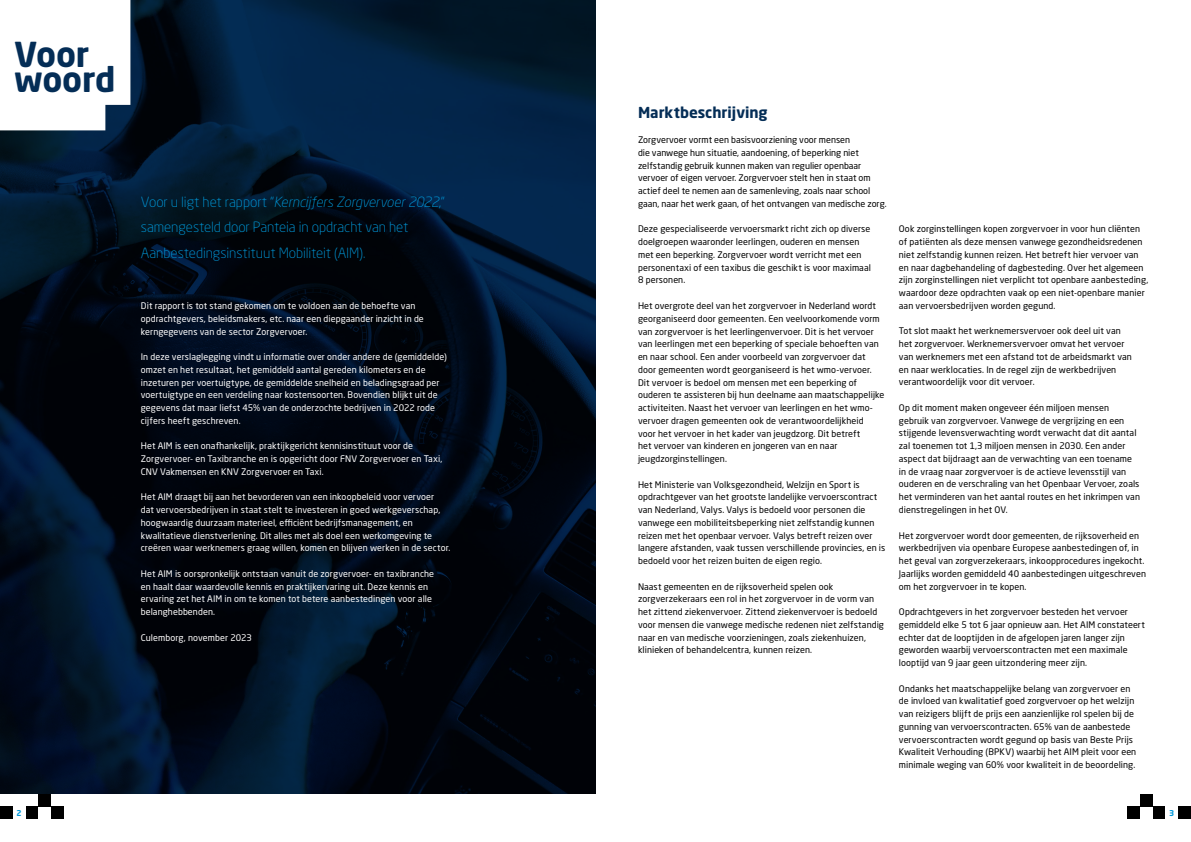
<style>
.page{position:relative;width:1191px;height:842px;background:#fff}
.page>*{position:absolute;margin:0;border:0;box-sizing:border-box;transform-origin:0 0}
.t1{font:700 34px/25.5px "Neo Sans W1 G";letter-spacing:-.005em;color:#042d56}
.t2{font:700 15px "Neo Sans W1 G";color:#042d56}
.t3{font:300 14px/25.5px "Neo Sans W1 G";letter-spacing:-.005em;color:#0098d9}
.t4{font:9px/12.8px "Neo Sans W1 G";letter-spacing:.005em;color:#000}
.t5{font:9px/12.8px "Neo Sans W1 G";letter-spacing:.005em;color:#fff}
.t6{font:700 8px "Neo Sans W1 G";color:#0098d9}
.s1{font-style:italic}
</style>
<div class="page">
<div style="left:1127px;top:806px;width:13px;height:13px;background:#000"></div>
<div style="left:1140px;top:794px;width:12px;height:12px;background:#000"></div>
<div style="left:1152px;top:806px;width:13px;height:13px;background:#000"></div>
<div style="left:1178px;top:806px;width:13px;height:13px;background:#000"></div>
<div style="left:51px;top:806px;width:13px;height:13px;background:#000"></div>
<div style="left:38px;top:794px;width:13px;height:12px;background:#000"></div>
<div style="left:26px;top:806px;width:12px;height:13px;background:#000"></div>
<div style="left:0;top:806px;width:13px;height:13px;background:#000"></div>
<svg style="left:0;top:0;width:595px;height:794px;background:#010f20"></svg>
<svg style="left:0;top:0;width:130px;height:130px"></svg>
<h1 class="t1" style="left:14px;top:41px;width:103px">Voor woord</h1>
<h3 class="t3" style="left:141px;top:189px;width:306px">Voor u ligt het rapport “<span class="s1">Kerncijfers Zorgvervoer 2022</span>,” samengesteld door Panteia in opdracht van het<br>Aanbestedingsinstituut Mobiliteit (AIM).</h3>
<p class="t5" style="left:141px;top:299px;width:284px">Dit rapport is tot stand gekomen om te voldoen aan de behoefte van opdrachtgevers, beleidsmakers, etc. naar een diepgaander inzicht in de kerngegevens van de sector Zorgvervoer.</p>
<p class="t5" style="left:141px;top:350px;width:307px">In deze verslaglegging vindt u informatie over onder andere de (gemiddelde) omzet en het resultaat, het gemiddeld aantal gereden kilometers en de inzeturen per voertuigtype, de gemiddelde snelheid en beladingsgraad per voertuigtype en een verdeling naar kostensoorten. Bovendien blijkt uit de gegevens dat maar liefst 45% van de onderzochte bedrijven in 2022 rode cijfers heeft geschreven.</p>
<p class="t5" style="left:141px;top:439px;width:303px">Het AIM is een onafhankelijk, praktijkgericht kennisinstituut voor de<br>Zorgvervoer- en Taxibranche en is opgericht door FNV Zorgvervoer en Taxi,<br>CNV Vakmensen en KNV Zorgvervoer en Taxi.</p>
<p class="t5" style="left:141px;top:490px;width:311px">Het AIM draagt bij aan het bevorderen van een inkoopbeleid voor vervoer<br>dat vervoersbedrijven in staat stelt te investeren in goed werkgeverschap, hoogwaardig duurzaam materieel, efficiënt bedrijfsmanagement, en kwalitatieve dienstverlening. Dit alles met als doel een werkomgeving te creëren waar werknemers graag willen, komen en blijven werken in de sector.</p>
<p class="t5" style="left:141px;top:567px;width:295px">Het AIM is oorspronkelijk ontstaan vanuit de zorgvervoer- en taxibranche en haalt daar waardevolle kennis en praktijkervaring uit. Deze kennis en ervaring zet het AIM in om te komen tot betere aanbestedingen voor alle belanghebbenden.</p>
<p class="t5" style="left:141px;top:631px;width:113px">Culemborg, november 2023</p>
<h2 class="t2" style="left:638px;top:102px;width:131px">Marktbeschrijving</h2>
<p class="t4" style="left:638px;top:133px;width:250px">Zorgvervoer vormt een basisvoorziening voor mensen<br>die vanwege hun situatie, aandoening, of beperking niet zelfstandig gebruik kunnen maken van regulier openbaar vervoer of eigen vervoer. Zorgvervoer stelt hen in staat om actief deel te nemen aan de samenleving, zoals naar school gaan, naar het werk gaan, of het ontvangen van medische zorg.</p>
<p class="t4" style="left:638px;top:223px;width:234px">Deze gespecialiseerde vervoersmarkt richt zich op diverse doelgroepen waaronder leerlingen, ouderen en mensen met een beperking. Zorgvervoer wordt verricht met een personentaxi of een taxibus die geschikt is voor maximaal 8 personen.</p>
<p class="t4" style="left:638px;top:299px;width:248px">Het overgrote deel van het zorgvervoer in Nederland wordt georganiseerd door gemeenten. Een veelvoorkomende vorm van zorgvervoer is het leerlingenvervoer. Dit is het vervoer van leerlingen met een beperking of speciale behoeften van en naar school. Een ander voorbeeld van zorgvervoer dat door gemeenten wordt georganiseerd is het wmo-vervoer.<br>Dit vervoer is bedoel om mensen met een beperking of ouderen te assisteren bij hun deelname aan maatschappelijke activiteiten. Naast het vervoer van leerlingen en het wmo&shy;vervoer dragen gemeenten ook de verantwoordelijkheid<br>voor het vervoer in het kader van jeugdzorg. Dit betreft<br>het vervoer van kinderen en jongeren van en naar jeugdzorginstellingen.</p>
<p class="t4" style="left:638px;top:478px;width:249px">Het Ministerie van Volksgezondheid, Welzijn en Sport is opdrachtgever van het grootste landelijke vervoerscontract van Nederland, Valys. Valys is bedoeld voor personen die vanwege een mobiliteitsbeperking niet zelfstandig kunnen reizen met het openbaar vervoer. Valys betreft reizen over langere afstanden, vaak tussen verschillende provincies, en is bedoeld voor het reizen buiten de eigen regio.</p>
<p class="t4" style="left:638px;top:580px;width:247px">Naast gemeenten en de rijksoverheid spelen ook zorgverzekeraars een rol in het zorgvervoer in de vorm van het zittend ziekenvervoer. Zittend ziekenvervoer is bedoeld voor mensen die vanwege medische redenen niet zelfstandig naar en van medische voorzieningen, zoals ziekenhuizen, klinieken of behandelcentra, kunnen reizen.</p>
<p class="t4" style="left:899px;top:223px;width:251px">Ook zorginstellingen kopen zorgvervoer in voor hun cliënten of patiënten als deze mensen vanwege gezondheidsredenen niet zelfstandig kunnen reizen. Het betreft hier vervoer van en naar dagbehandeling of dagbesteding. Over het algemeen zijn zorginstellingen niet verplicht tot openbare aanbesteding, waardoor deze opdrachten vaak op een niet-openbare manier aan vervoersbedrijven worden gegund.</p>
<p class="t4" style="left:899px;top:325px;width:234px">Tot slot maakt het werknemersvervoer ook deel uit van het zorgvervoer. Werknemersvervoer omvat het vervoer van werknemers met een afstand tot de arbeidsmarkt van en naar werklocaties. In de regel zijn de werkbedrijven verantwoordelijk voor dit vervoer.</p>
<p class="t4" style="left:899px;top:401px;width:243px">Op dit moment maken ongeveer één miljoen mensen gebruik van zorgvervoer. Vanwege de vergrijzing en een stijgende levensverwachting wordt verwacht dat dit aantal zal toenemen tot 1,3 miljoen mensen in 2030. Een ander aspect dat bijdraagt aan de verwachting van een toename in de vraag naar zorgvervoer is de actieve levensstijl van ouderen en de verschraling van het Openbaar Vervoer, zoals het verminderen van het aantal routes en het inkrimpen van dienstregelingen in het OV.</p>
<p class="t4" style="left:899px;top:529px;width:249px">Het zorgvervoer wordt door gemeenten, de rijksoverheid en werkbedrijven via openbare Europese aanbestedingen of, in het geval van zorgverzekeraars, inkoopprocedures ingekocht.<br>Jaarlijks worden gemiddeld 40 aanbestedingen uitgeschreven om het zorgvervoer in te kopen.</p>
<p class="t4" style="left:899px;top:605px;width:247px">Opdrachtgevers in het zorgvervoer besteden het vervoer gemiddeld elke 5 tot 6 jaar opnieuw aan. Het AIM constateert echter dat de looptijden in de afgelopen jaren langer zijn geworden waarbij vervoerscontracten met een maximale looptijd van 9 jaar geen uitzondering meer zijn.</p>
<p class="t4" style="left:899px;top:682px;width:239px">Ondanks het maatschappelijke belang van zorgvervoer en de invloed van kwalitatief goed zorgvervoer op het welzijn van reizigers blijft de prijs een aanzienlijke rol spelen bij de gunning van vervoerscontracten. 65% van de aanbestede vervoerscontracten wordt gegund op basis van Beste Prijs Kwaliteit Verhouding (BPKV) waarbij het AIM pleit voor een minimale weging van 60% voor kwaliteit in de beoordeling.</p>
<p class="t6" style="left:17px;top:808px;width:7px">2</p>
<p class="t6" style="left:1169px;top:808px;width:7px">3</p>
</div>
